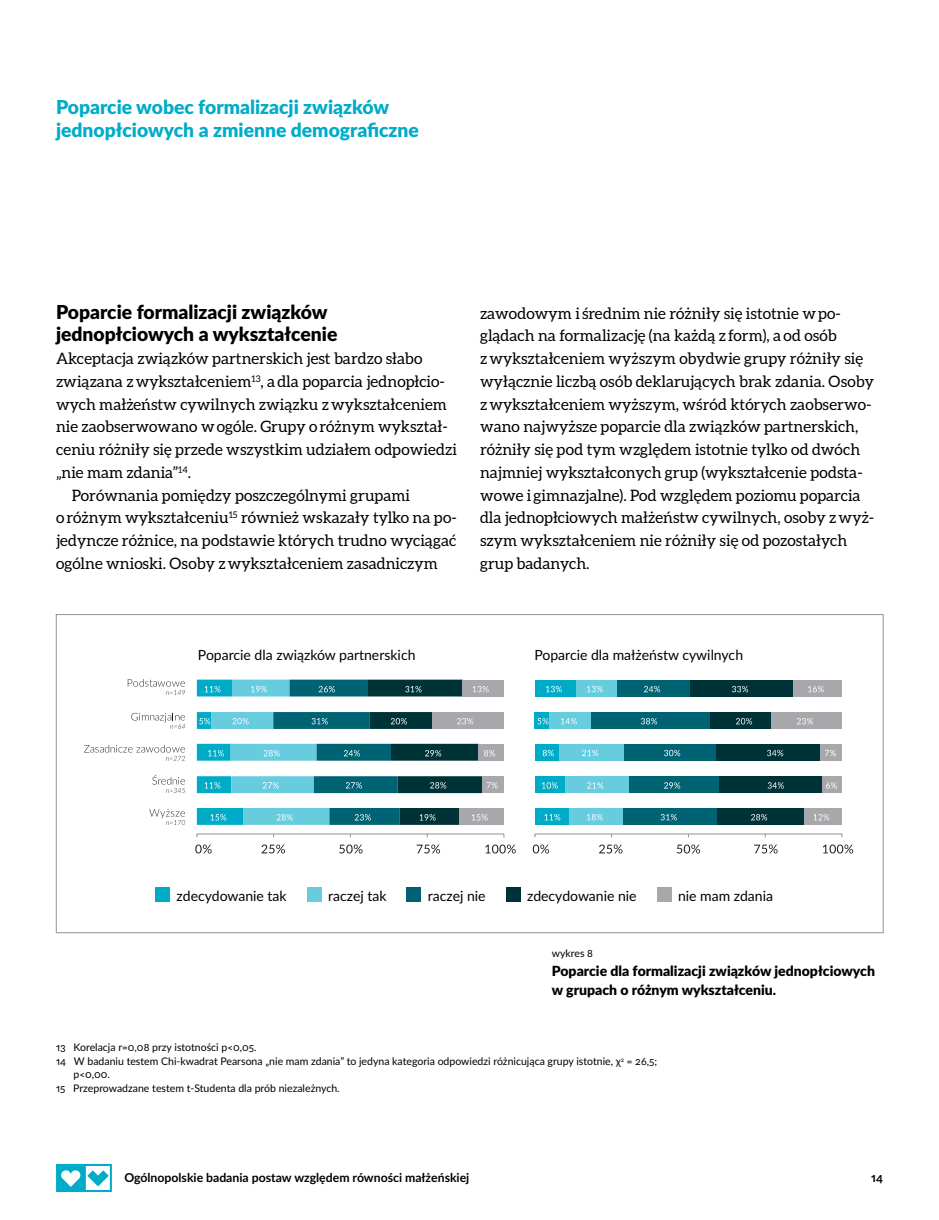
<style>
.page{position:relative;width:939px;height:1220px;background:#fff}
.page>*{position:absolute;margin:0;border:0;box-sizing:border-box;transform-origin:0 0}
.t1{font:900 19.25px/22.8px "Lato";color:#00acc9}
.t2{font:900 19.25px/22.8px "Lato";color:#000}
.t3{font:15.75px/22.8px "Aleo";color:#000}
.t4{font:14px "Lato";color:#000}
.t5{font:900 14px/19.2px "Lato";color:#000}
.t6{font:700 12.25px "Lato";color:#000}
.t7{font:10.5px/14.3px "Lato";color:#000}
</style>
<div class="page">
<svg style="left:56px;top:1164px;width:56px;height:28px"></svg>
<div style="left:155px;top:887px;width:14px;height:14px;background:#00abc7"></div>
<div style="left:307px;top:887px;width:14px;height:14px;background:#66ccde"></div>
<div style="left:407px;top:887px;width:14px;height:14px;background:#006173"></div>
<div style="left:506px;top:887px;width:14px;height:14px;background:#00303b"></div>
<div style="left:656px;top:887px;width:14px;height:14px;background:#a6a8ab"></div>
<hr style="left:197px;top:834px;width:306px;height:1px;background:#949499">
<svg style="left:195px;top:844px;width:16px;height:9px"></svg>
<svg style="left:261px;top:844px;width:24px;height:9px"></svg>
<svg style="left:339px;top:844px;width:23px;height:9px"></svg>
<svg style="left:416px;top:844px;width:24px;height:9px"></svg>
<svg style="left:485px;top:844px;width:30px;height:9px"></svg>
<hr style="left:534px;top:834px;width:307px;height:1px;background:#949499">
<svg style="left:532px;top:844px;width:17px;height:9px"></svg>
<svg style="left:599px;top:844px;width:23px;height:9px"></svg>
<svg style="left:676px;top:844px;width:23px;height:9px"></svg>
<svg style="left:754px;top:844px;width:23px;height:9px"></svg>
<svg style="left:823px;top:844px;width:29px;height:9px"></svg>
<div style="left:459px;top:808px;width:44px;height:17px;background:#a6a8ab"></div>
<div style="left:482px;top:776px;width:21px;height:17px;background:#a6a8ab"></div>
<div style="left:478px;top:744px;width:25px;height:17px;background:#a6a8ab"></div>
<div style="left:432px;top:712px;width:71px;height:17px;background:#a6a8ab"></div>
<div style="left:462px;top:679px;width:41px;height:17px;background:#a6a8ab"></div>
<svg style="left:197px;top:679px;width:300px;height:146px"></svg>
<svg style="left:149px;top:809px;width:36px;height:16px"></svg>
<svg style="left:152px;top:775px;width:33px;height:18px"></svg>
<svg style="left:84px;top:745px;width:101px;height:16px"></svg>
<svg style="left:131px;top:713px;width:54px;height:16px"></svg>
<svg style="left:128px;top:679px;width:57px;height:16px"></svg>
<div style="left:534px;top:808px;width:35px;height:17px;background:#00abc7"></div>
<div style="left:569px;top:808px;width:54px;height:17px;background:#66ccde"></div>
<div style="left:623px;top:808px;width:94px;height:17px;background:#006373"></div>
<div style="left:717px;top:808px;width:86px;height:17px;background:#003338"></div>
<div style="left:803px;top:808px;width:38px;height:17px;background:#a6a8ab"></div>
<svg style="left:544px;top:814px;width:16px;height:6px"></svg>
<svg style="left:587px;top:814px;width:15px;height:6px"></svg>
<svg style="left:660px;top:814px;width:16px;height:6px"></svg>
<svg style="left:751px;top:814px;width:15px;height:6px"></svg>
<svg style="left:813px;top:814px;width:16px;height:6px"></svg>
<div style="left:534px;top:776px;width:30px;height:17px;background:#00abc7"></div>
<div style="left:564px;top:776px;width:65px;height:17px;background:#66ccde"></div>
<div style="left:629px;top:776px;width:89px;height:17px;background:#006373"></div>
<div style="left:718px;top:776px;width:104px;height:17px;background:#003338"></div>
<div style="left:822px;top:776px;width:19px;height:17px;background:#a6a8ab"></div>
<svg style="left:542px;top:782px;width:15px;height:7px"></svg>
<svg style="left:587px;top:782px;width:16px;height:7px"></svg>
<svg style="left:664px;top:782px;width:16px;height:7px"></svg>
<svg style="left:767px;top:782px;width:16px;height:7px"></svg>
<svg style="left:826px;top:782px;width:10px;height:7px"></svg>
<div style="left:534px;top:744px;width:25px;height:17px;background:#00abc7"></div>
<div style="left:559px;top:744px;width:65px;height:17px;background:#66ccde"></div>
<div style="left:624px;top:744px;width:91px;height:17px;background:#006373"></div>
<div style="left:715px;top:744px;width:104px;height:17px;background:#003338"></div>
<div style="left:819px;top:744px;width:22px;height:17px;background:#a6a8ab"></div>
<svg style="left:542px;top:750px;width:11px;height:6px"></svg>
<svg style="left:582px;top:750px;width:16px;height:6px"></svg>
<svg style="left:664px;top:750px;width:16px;height:6px"></svg>
<svg style="left:767px;top:750px;width:16px;height:6px"></svg>
<svg style="left:825px;top:750px;width:10px;height:6px"></svg>
<div style="left:534px;top:712px;width:15px;height:17px;background:#00abc7"></div>
<div style="left:549px;top:712px;width:42px;height:17px;background:#66ccde"></div>
<div style="left:591px;top:712px;width:118px;height:17px;background:#006373"></div>
<div style="left:709px;top:712px;width:62px;height:17px;background:#003338"></div>
<div style="left:771px;top:712px;width:70px;height:17px;background:#a6a8ab"></div>
<svg style="left:537px;top:718px;width:11px;height:6px"></svg>
<svg style="left:561px;top:718px;width:15px;height:6px"></svg>
<svg style="left:641px;top:718px;width:15px;height:6px"></svg>
<svg style="left:736px;top:718px;width:15px;height:6px"></svg>
<svg style="left:797px;top:718px;width:15px;height:6px"></svg>
<div style="left:534px;top:679px;width:42px;height:17px;background:#00abc7"></div>
<div style="left:576px;top:679px;width:40px;height:17px;background:#66ccde"></div>
<div style="left:616px;top:679px;width:74px;height:17px;background:#006373"></div>
<div style="left:690px;top:679px;width:102px;height:17px;background:#003338"></div>
<div style="left:792px;top:679px;width:49px;height:17px;background:#a6a8ab"></div>
<svg style="left:546px;top:686px;width:15px;height:6px"></svg>
<svg style="left:587px;top:686px;width:15px;height:6px"></svg>
<svg style="left:644px;top:686px;width:15px;height:6px"></svg>
<svg style="left:732px;top:686px;width:15px;height:6px"></svg>
<svg style="left:808px;top:686px;width:15px;height:6px"></svg>
<p class="t1" style="left:56px;top:95px;width:364px">Poparcie wobec formalizacji związków jednopłciowych a zmienne demograficzne</p>
<p class="t2" style="left:56px;top:299px;width:283px">Poparcie formalizacji związków jednopłciowych a wykształcenie</p>
<p class="t3" style="left:56px;top:347px;width:367px">Akceptacja związków partnerskich jest bardzo słabo</p>
<p class="t3" style="left:56px;top:370px;width:390px">związana z wykształceniem<sup>13</sup>, a dla poparcia jednopłcio-</p>
<p class="t3" style="left:56px;top:392px;width:392px">wych małżeństw cywilnych związku z wykształceniem</p>
<p class="t3" style="left:56px;top:415px;width:393px">nie zaobserwowano w ogóle. Grupy o różnym wykształ-</p>
<p class="t3" style="left:56px;top:438px;width:402px">ceniu różniły się przede wszystkim udziałem odpowiedzi</p>
<p class="t3" style="left:56px;top:461px;width:137px">„nie mam zdania”<sup>14</sup>.</p>
<p class="t3" style="left:72px;top:483px;width:339px">Porównania pomiędzy poszczególnymi grupami</p>
<p class="t3" style="left:56px;top:506px;width:402px">o różnym wykształceniu<sup>15</sup> również wskazały tylko na po-</p>
<p class="t3" style="left:56px;top:529px;width:401px">jedyncze różnice, na podstawie których trudno wyciągać</p>
<p class="t3" style="left:56px;top:552px;width:383px">ogólne wnioski. Osoby z wykształceniem zasadniczym</p>
<p class="t3" style="left:480px;top:301px;width:395px">zawodowym i średnim nie różniły się istotnie w po&shy;glądach na formalizację (na każdą z form), a od osób<br>z wykształceniem wyższym obydwie grupy różniły się wyłącznie liczbą osób deklarujących brak zdania. Osoby z wykształceniem wyższym, wśród których zaobserwo&shy;wano najwyższe poparcie dla związków partnerskich, różniły się pod tym względem istotnie tylko od dwóch najmniej wykształconych grup (wykształcenie podsta&shy;wowe i gimnazjalne). Pod względem poziomu poparcia dla jednopłciowych małżeństw cywilnych, osoby z wyż&shy;szym wykształceniem nie różniły się od pozostałych grup badanych.</p>
<p class="t4" style="left:198px;top:645px;width:219px">Poparcie dla związków partnerskich</p>
<p class="t4" style="left:534px;top:645px;width:210px">Poparcie dla małżeństw cywilnych</p>
<p class="t4" style="left:176px;top:886px;width:111px">zdecydowanie tak</p>
<p class="t4" style="left:328px;top:886px;width:60px">raczej tak</p>
<p class="t4" style="left:427px;top:886px;width:59px">raczej nie</p>
<p class="t4" style="left:527px;top:886px;width:111px">zdecydowanie nie</p>
<p class="t4" style="left:677px;top:886px;width:96px">nie mam zdania</p>
<p class="t7" style="left:551px;top:945px;width:43px">wykres 8</p>
<p class="t5" style="left:551px;top:961px;width:324px">Poparcie dla formalizacji związków jednopłciowych w grupach o różnym wykształceniu.</p>
<p class="t7" style="left:56px;top:1039px;width:602px">13 Korelacja r=0,08 przy istotności p&lt;0,05.<br>14 W badaniu testem Chi-kwadrat Pearsona „nie mam zdania” to jedyna kategoria odpowiedzi różnicująca grupy istotnie, χ<sup>2</sup> = 26,5;</p>
<p class="t7" style="left:56px;top:1066px;width:285px;text-indent:18px">p&lt;0,00.<br>15 Przeprowadzane testem t-Studenta dla prób niezależnych.</p>
<p class="t6" style="left:124px;top:1169px;width:346px">Ogólnopolskie badania postaw względem równości małżeńskiej</p>
<p class="t6" style="left:870px;top:1169px;width:13px">14</p>
</div>
